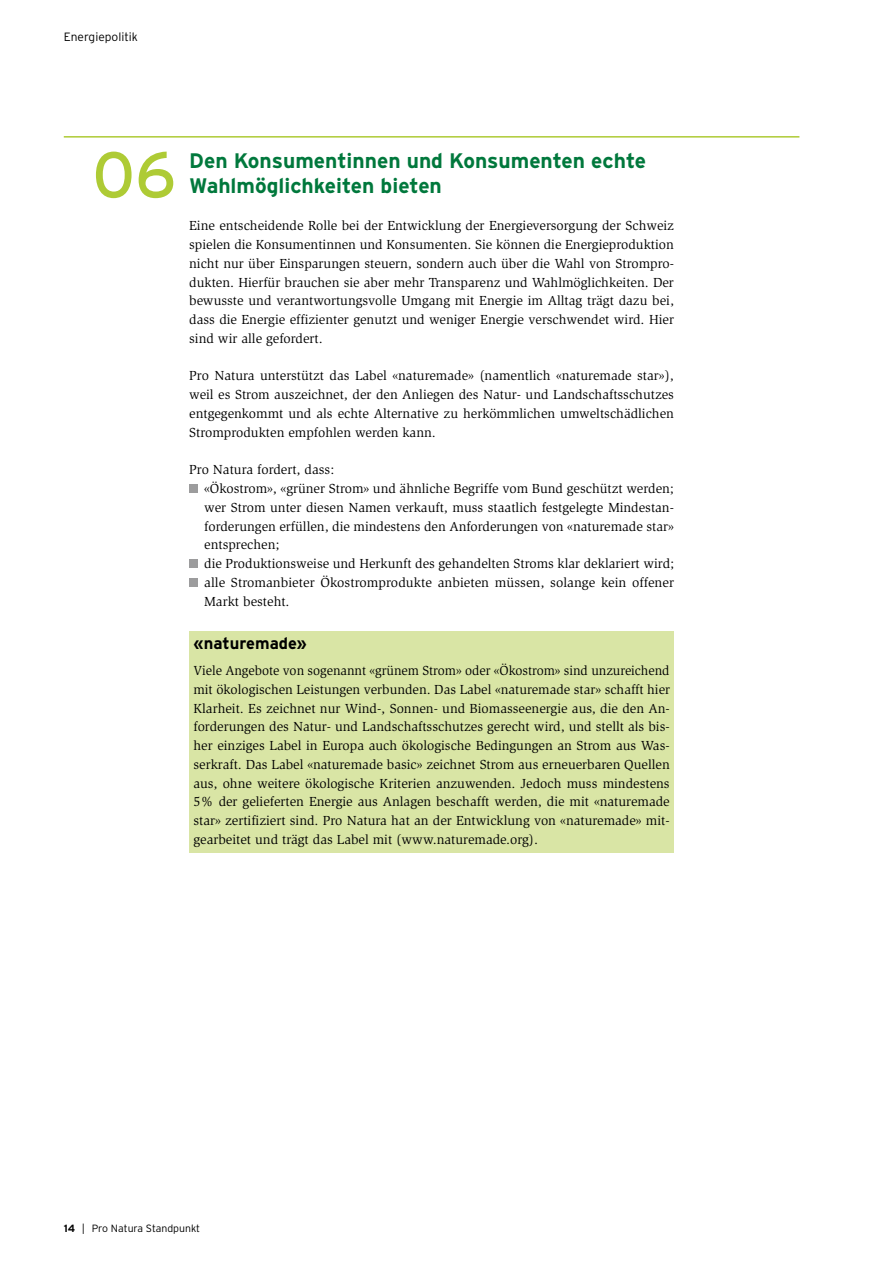
<style>
.page{position:relative;width:893px;height:1263px;background:#fff}
.page>*{position:absolute;margin:0;border:0;box-sizing:border-box;transform-origin:0 0}
.t1{font:64.5px "Interstate";color:#aecb35}
.Standpunkte{font:700 21px/25.2px "Interstate";color:#00783c}
.Grosser_Zwischentite{font:700 16.5px "Interstate";color:#000}
.Lauftext_Slimbach_Ei{font:13.5px/18.8px "Slimbach Std";color:#000;text-align:justify}
.Lauftext_Slimbach{font:13.5px/18.8px "Slimbach Std";color:#000;text-align:justify}
.t2{font:300 12px "Interstate";color:#000}
.t3{font:300 10.5px "Interstate";color:#000}
.s1{font-weight:700}
</style>
<div class="page">
<div style="left:189px;top:484px;width:9px;height:9px;background:#9c9c9d"></div>
<div style="left:189px;top:559px;width:9px;height:9px;background:#9c9c9d"></div>
<div style="left:189px;top:578px;width:9px;height:9px;background:#9c9c9d"></div>
<hr style="left:64px;top:136px;width:735px;height:2px;background:#aecb35">
<div style="left:189px;top:631px;width:485px;height:222px;background:#d9e5a5"></div>
<p class="t2" style="left:64px;top:30px;width:76px">Energiepolitik</p>
<p class="t1" style="left:92px;top:136px;width:85px">06</p>
<p class="Standpunkte" style="left:189px;top:148px;width:458px">Den Konsumentinnen und Konsumenten echte<br>Wahlmöglichkeiten bieten</p>
<p class="Lauftext_Slimbach" style="left:189px;top:217px;width:486px">Eine entscheidende Rolle bei der Entwicklung der Energieversorgung der Schweiz spielen die Konsumentinnen und Konsumenten. Sie können die Energieproduktion nicht nur über Einsparungen steuern, sondern auch über die Wahl von Strompro&shy;dukten. Hierfür brauchen sie aber mehr Transparenz und Wahlmöglichkeiten. Der bewusste und verantwortungsvolle Umgang mit Energie im Alltag trägt dazu bei, dass die Energie effizienter genutzt und weniger Energie verschwendet wird. Hier sind wir alle gefordert.</p>
<p class="Lauftext_Slimbach" style="left:189px;top:367px;width:486px">Pro Natura unterstützt das Label «naturemade» (namentlich «naturemade star»), weil es Strom auszeichnet, der den Anliegen des Natur- und Landschaftsschutzes entgegenkommt und als echte Alternative zu herkömmlichen umweltschädlichen Stromprodukten empfohlen werden kann.</p>
<p class="Lauftext_Slimbach_Ei" style="left:189px;top:460px;width:147px">Pro Natura fordert, dass:</p>
<p class="Lauftext_Slimbach_Ei" style="left:204px;top:479px;width:471px">«Ökostrom», «grüner Strom» und ähnliche Begriffe vom Bund geschützt werden; wer Strom unter diesen Namen verkauft, muss staatlich festgelegte Mindestan&shy;forderungen erfüllen, die mindestens den Anforderungen von «naturemade star» entsprechen;</p>
<p class="Lauftext_Slimbach_Ei" style="left:204px;top:554px;width:471px">die Produktionsweise und Herkunft des gehandelten Stroms klar deklariert wird;</p>
<p class="Lauftext_Slimbach_Ei" style="left:204px;top:573px;width:471px">alle Stromanbieter Ökostromprodukte anbieten müssen, solange kein offener<br>Markt besteht.</p>
<p class="Grosser_Zwischentite" style="left:193px;top:633px;width:115px">«naturemade»</p>
<p class="Lauftext_Slimbach_Ei" style="left:193px;top:661px;width:478px">Viele Angebote von sogenannt «grünem Strom» oder «Ökostrom» sind unzureichend mit ökologischen Leistungen verbunden. Das Label «naturemade star» schafft hier Klarheit. Es zeichnet nur Wind-, Sonnen- und Biomasseenergie aus, die den An&shy;forderungen des Natur- und Landschaftsschutzes gerecht wird, und stellt als bis&shy;her einziges Label in Europa auch ökologische Bedingungen an Strom aus Was&shy;serkraft. Das Label «naturemade basic» zeichnet Strom aus erneuerbaren Quellen aus, ohne weitere ökologische Kriterien anzuwenden. Jedoch muss mindestens 5% der gelieferten Energie aus Anlagen beschafft werden, die mit «naturemade star» zertifiziert sind. Pro Natura hat an der Entwicklung von «naturemade» mit&shy;gearbeitet und trägt das Label mit (www.naturemade.org).</p>
<p class="t3" style="left:64px;top:1222px;width:138px"><span class="s1">14</span> | Pro Natura Standpunkt</p>
</div>
